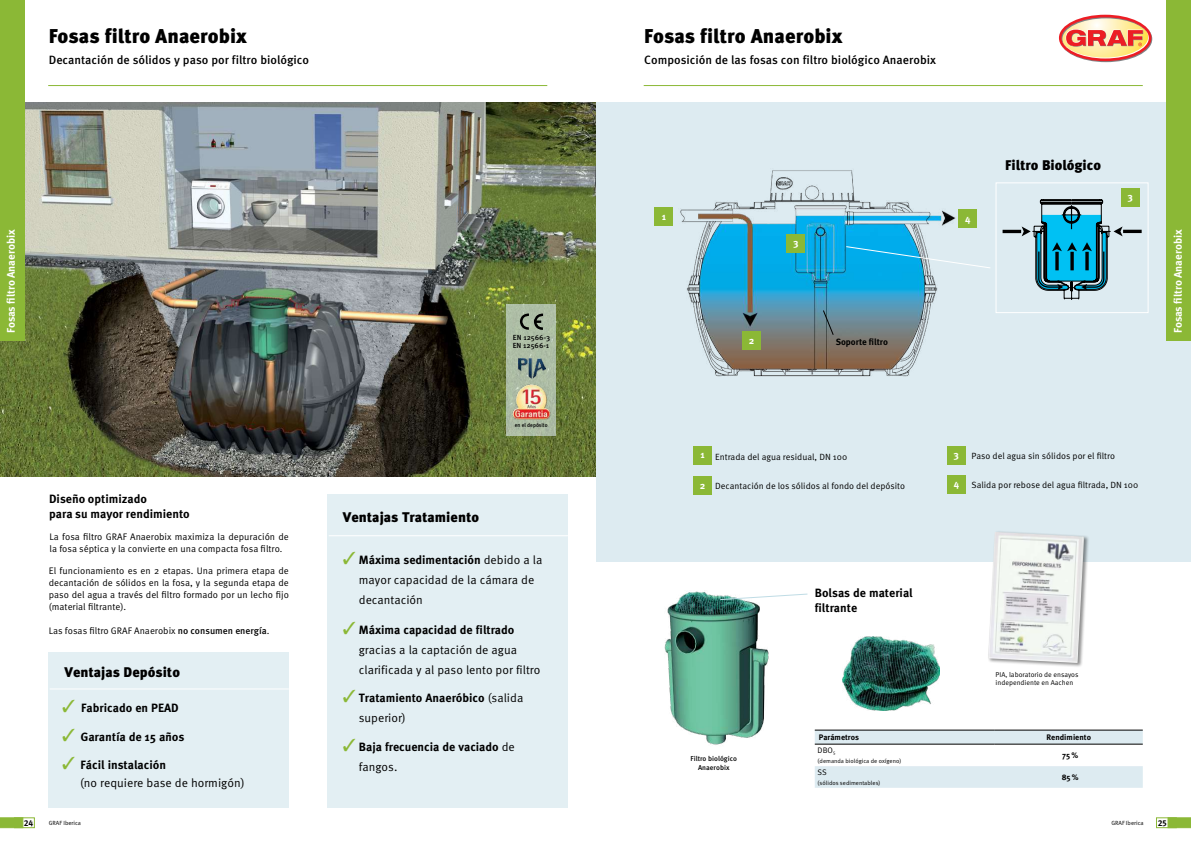
<style>
.page{position:relative;width:1191px;height:842px;background:#fff}
.page>*{position:absolute;margin:0;border:0;box-sizing:border-box;transform-origin:0 0}
.t1{font:900 20px "Meta Pro";color:#000}
.t2{font:900 14px "Meta Pro";color:#000}
.t3{font:12px/20px "Meta Pro";color:#000}
.t4{font:700 12px/15px "Meta Pro";color:#000}
.t5{font:500 12px "Meta Pro";color:#000}
.t6{font:700 11px "Meta Pro";letter-spacing:-.005em;color:#fff}
.t7{font:700 9.9px "Meta Pro";color:#fff}
.t8{font:9.5px/12px "Meta Pro";color:#000;text-align:justify}
.t9{font:9px "Meta Pro";color:#000}
.t10{font:700 9px "Meta Pro";color:#000}
.t11{font:700 8.5px "Meta Pro";color:#000}
.t12{font:700 8px "Meta Pro";color:#000}
.t13{font:8px "Meta Pro";color:#000}
.t14{font:500 7.4px "Meta Pro";color:#000}
.t15{font:500 7.1px/8.9px "Meta Pro";color:#000;text-align:center}
.t16{font:7px/8.5px "Meta Pro";color:#000}
.t17{font:6px "Meta Pro";color:#000}
.t18{font:500 5.6px "Meta Pro";color:#000;scale:.95 1}
.s1{font-size:9px}
.s2{font-weight:500}
.s3{color:#8bb836}
.s4{font-weight:700}
.s5{font-weight:400}
.s6{font-size:4.6px}
</style>
<div class="page">
<img style="left:0;top:102px;width:595px;height:374px">
<hr style="left:48px;top:85px;width:499px;height:1px;background:#8bb836">
<div style="left:48px;top:651px;width:241px;height:156px;background:#ddebf1"></div>
<div style="left:506px;top:305px;width:50px;height:131px;background:#adbda5"></div>
<img style="left:518px;top:358px;width:28px;height:20px">
<svg style="left:519px;top:313px;width:24px;height:17px"></svg>
<img style="left:510px;top:384px;width:42px;height:37px">
<div style="left:0;top:0;width:24px;height:340px;background:#8bb836"></div>
<div style="left:327px;top:494px;width:241px;height:313px;background:#ddebf1"></div>
<hr style="left:50px;top:688px;width:239px;height:1px;background:#fff">
<hr style="left:329px;top:535px;width:239px;height:1px;background:#fff">
<div style="left:597px;top:102px;width:594px;height:460px;background:#ddebf1"></div>
<hr style="left:643px;top:85px;width:499px;height:1px;background:#8bb836">
<svg style="left:814px;top:731px;width:328px;height:57px"></svg>
<hr style="left:814px;top:730px;width:180px;height:1px;background:#000">
<hr style="left:994px;top:730px;width:148px;height:1px;background:#000">
<hr style="left:814px;top:744px;width:180px;height:1px;background:#000">
<hr style="left:994px;top:744px;width:148px;height:1px;background:#000">
<img style="left:670px;top:170px;width:286px;height:207px">
<img style="left:664px;top:591px;width:105px;height:154px">
<img style="left:842px;top:636px;width:97px;height:74px">
<div style="left:654px;top:208px;width:19px;height:18px;background:#8bb836"></div>
<div style="left:786px;top:234px;width:19px;height:19px;background:#8bb836"></div>
<div style="left:742px;top:332px;width:19px;height:18px;background:#8bb836"></div>
<div style="left:693px;top:446px;width:19px;height:19px;background:#8bb836"></div>
<div style="left:947px;top:446px;width:18px;height:19px;background:#8bb836"></div>
<div style="left:693px;top:476px;width:19px;height:19px;background:#8bb836"></div>
<div style="left:947px;top:476px;width:18px;height:18px;background:#8bb836"></div>
<div style="left:958px;top:209px;width:19px;height:19px;background:#8bb836"></div>
<hr style="left:1002px;top:230px;width:19px;height:3px;background:#000">
<hr style="left:1123px;top:230px;width:18px;height:3px;background:#000">
<svg style="left:1021px;top:199px;width:101px;height:101px"></svg>
<div style="left:995px;top:182px;width:153px;height:131px;border:1px solid #fff"></div>
<svg style="left:719px;top:593px;width:89px;height:7px"></svg>
<svg style="left:845px;top:245px;width:145px;height:24px"></svg>
<svg style="left:822px;top:310px;width:12px;height:25px"></svg>
<div style="left:1120px;top:188px;width:19px;height:18px;background:#8bb836"></div>
<div style="left:1166px;top:0;width:25px;height:340px;background:#8bb836"></div>
<div style="left:987px;top:530px;width:102px;height:138px;background:#000;opacity:.45"></div>
<img style="left:988px;top:532px;width:96px;height:131px">
<div style="left:1156px;top:818px;width:20px;height:10px;border:1px solid #8bb836"></div>
<svg style="left:1167px;top:818px;width:24px;height:10px"></svg>
<div style="left:14px;top:818px;width:21px;height:10px;border:1px solid #8bb836"></div>
<svg style="left:0;top:818px;width:23px;height:10px"></svg>
<svg style="left:1060px;top:16px;width:90px;height:44px"></svg>
<h1 class="t1" style="left:49px;top:24px;width:199px">Fosas filtro Anaerobix</h1>
<p class="t5" style="left:49px;top:52px;width:262px">Decantación de sólidos y paso por filtro biológico</p>
<h1 class="t1" style="left:644px;top:24px;width:199px">Fosas filtro Anaerobix</h1>
<p class="t5" style="left:644px;top:52px;width:293px">Composición de las fosas con filtro biológico Anaerobix</p>
<p class="t6" style="left:4px;top:333px;width:105px;rotate:-90deg">Fosas filtro Anaerobix</p>
<p class="t14" style="left:513px;top:333px;width:39px">EN 12566-3</p>
<p class="t14" style="left:513px;top:341px;width:38px">EN 12566-1</p>
<p class="t7" style="left:661px;top:210px;width:6px">1</p>
<p class="t7" style="left:749px;top:334px;width:7px">2</p>
<p class="t7" style="left:793px;top:236px;width:7px">3</p>
<p class="t10" style="left:835px;top:336px;width:54px">Soporte filtro</p>
<p class="t7" style="left:965px;top:212px;width:7px">4</p>
<h2 class="t2" style="left:1005px;top:157px;width:97px">Filtro Biológico</h2>
<p class="t7" style="left:1127px;top:190px;width:7px">3</p>
<p class="t6" style="left:1171px;top:333px;width:105px;rotate:-90deg">Fosas filtro Anaerobix</p>
<p class="t4" style="left:49px;top:492px;width:142px">Diseño optimizado<br>para su mayor rendimiento</p>
<p class="t8" style="left:50px;top:531px;width:241px">La fosa filtro GRAF Anaerobix maximiza la depuración de la fosa séptica y la convierte en una compacta fosa filtro<span class="s1">.</span></p>
<p class="t8" style="left:49px;top:564px;width:242px">El funcionamiento es en 2 etapas. U na primera etapa de decantación de sólidos en la fosa, y la segunda etapa de paso del agua a través del filtro formado por un lecho fijo (material filtrante).</p>
<p class="t8" style="left:49px;top:624px;width:222px">Las fosas filtro GRAF Anaerobix <span class="s2">no consumen energía</span>.</p>
<h2 class="t2" style="left:64px;top:664px;width:117px">Ventajas Depósito</h2>
<p class="t4" style="left:62px;top:701px;width:118px"><span class="s3">✓</span> Fabricado en PEAD</p>
<p class="t4" style="left:62px;top:729px;width:124px"><span class="s3">✓</span> Garantía de 15 años</p>
<p class="t3" style="left:80px;top:756px;width:166px;line-height:18px;text-indent:-18px"><span class="s3">✓</span> <span class="s4">Fácil instalación<br></span>(no requiere base de hormigón)</p>
<p class="t18" style="left:515px;top:422px;width:36px">en el depósito</p>
<h2 class="t2" style="left:343px;top:508px;width:138px">Ventajas Tratamiento</h2>
<p class="t3" style="left:359px;top:550px;width:185px;text-indent:-16px"><span class="s3">✓</span> <span class="s4">Máxima sedimentación</span> debido a la mayor capacidad de la cámara de decantación</p>
<p class="t3" style="left:359px;top:620px;width:183px;text-indent:-16px"><span class="s3">✓</span> <span class="s4">Máxima capacidad de filtrado </span>gracias a la captación de agua clarificada y al paso lento por filtro</p>
<p class="t4" style="left:359px;top:688px;width:166px;line-height:20px;text-indent:-16px"><span class="s3">✓</span> Tratamiento Anaeróbico <span class="s5">(salida superior)</span></p>
<p class="t4" style="left:359px;top:737px;width:158px;line-height:20px;text-indent:-16px"><span class="s3">✓</span> Baja frecuencia de vaciado <span class="s5">de fangos.</span></p>
<p class="t7" style="left:700px;top:449px;width:6px">1</p>
<p class="t7" style="left:953px;top:449px;width:7px">3</p>
<p class="t7" style="left:699px;top:479px;width:7px">2</p>
<p class="t7" style="left:953px;top:477px;width:7px">4</p>
<p class="t9" style="left:715px;top:451px;width:134px">Entrada del agua residual, DN 100</p>
<p class="t9" style="left:715px;top:481px;width:191px">Decantación de los sólidos al fondo del depósito</p>
<p class="t9" style="left:971px;top:450px;width:145px">Paso del agua sin sólidos por el filtro</p>
<p class="t9" style="left:971px;top:479px;width:168px">Salida por rebose del agua filtrada, DN 100</p>
<p class="t4" style="left:814px;top:586px;width:99px">Bolsas de material filtrante</p>
<p class="t16" style="left:995px;top:670px;width:84px">PIA, laboratorio de ensayos independiente en Aachen</p>
<p class="t15" style="left:690px;top:755px;width:48px">Filtro biológico<br>Anaerobix</p>
<p class="t12" style="left:818px;top:732px;width:42px">Parámetros</p>
<p class="t12" style="left:1046px;top:732px;width:46px">Rendimiento</p>
<p class="t13" style="left:817px;top:746px;width:19px">DBO<span class="s6">5</span></p>
<p class="t17" style="left:817px;top:757px;width:85px">(demanda biológica de oxígeno)</p>
<p class="t12" style="left:1062px;top:750px;width:17px">75%</p>
<p class="t13" style="left:817px;top:767px;width:6px">SS</p>
<p class="t17" style="left:817px;top:779px;width:64px">(sólidos sedimentables)</p>
<p class="t12" style="left:1061px;top:772px;width:18px">85%</p>
<p class="t11" style="left:24px;top:817px;width:11px">24</p>
<p class="t11" style="left:1157px;top:817px;width:10px">25</p>
<p class="t17" style="left:49px;top:819px;width:34px">GRAF Iberica</p>
<p class="t17" style="left:1111px;top:819px;width:34px">GRAF Iberica</p>
</div>
